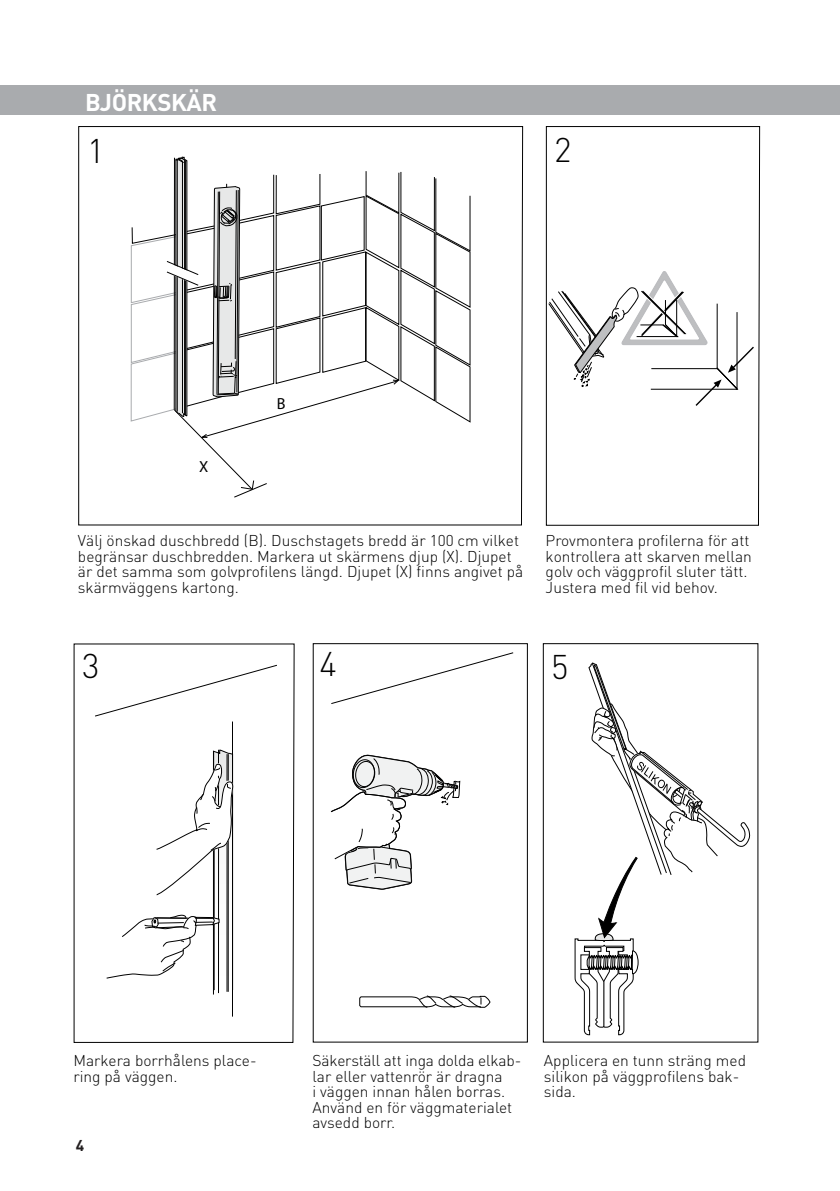
<style>
.page{position:relative;width:840px;height:1191px;background:#fff}
.page>*{position:absolute;margin:0;border:0;box-sizing:border-box;transform-origin:0 0}
.Paragraph_Style1{font:300 33.8px "DIN";color:#000}
.t1{font:700 24px "DIN";letter-spacing:-.02em;color:#fff}
.Paragraph_Style1-2{font:16px "Myriad Pro";color:#000}
.Paragraph_Style1-3{font:300 15.6px/15.6px "DIN";color:#000}
.t2{font:700 15.6px "DIN";color:#231f20}
</style>
<div class="page">
<div style="left:0;top:85px;width:839px;height:30px;background:#a9abae"></div>
<svg style="left:78px;top:126px;width:445px;height:400px"></svg>
<svg style="left:359px;top:995px;width:131px;height:12px"></svg>
<svg style="left:330px;top:754px;width:130px;height:136px"></svg>
<svg style="left:331px;top:652px;width:182px;height:52px"></svg>
<div style="left:542px;top:643px;width:215px;height:399px;border:1px solid #000"></div>
<svg style="left:73px;top:643px;width:222px;height:400px"></svg>
<hr style="left:232px;top:721px;width:1px;height:295px;background:#000">
<svg style="left:106px;top:749px;width:127px;height:246px"></svg>
<svg style="left:95px;top:665px;width:182px;height:51px"></svg>
<svg style="left:545px;top:126px;width:214px;height:400px"></svg>
<svg style="left:548px;top:271px;width:207px;height:136px"></svg>
<svg style="left:131px;top:126px;width:339px;height:372px"></svg>
<svg style="left:574px;top:662px;width:175px;height:373px"></svg>
<h2 class="t1" style="left:85px;top:86px;width:133px">BJÖRKSKÄR</h2>
<p class="Paragraph_Style1" style="left:87px;top:128px;width:19px">1</p>
<p class="Paragraph_Style1" style="left:554px;top:127px;width:19px">2</p>
<p class="Paragraph_Style1-2" style="left:199px;top:457px;width:11px">X</p>
<p class="Paragraph_Style1-2" style="left:277px;top:394px;width:10px">B</p>
<p class="Paragraph_Style1-3" style="left:78px;top:532px;width:446px">Välj önskad duschbredd (B). Duschstagets bredd är 100 cm vilket begränsar duschbredden. Markera ut skärmens djup (X). Djupet är det samma som golvprofilens längd. Djupet (X) finns angivet på skärmväggens kartong.</p>
<p class="Paragraph_Style1-3" style="left:545px;top:532px;width:207px">Provmontera profilerna för att kontrollera att skarven mellan golv och väggprofil sluter tätt.<br>Justera med fil vid behov.</p>
<p class="Paragraph_Style1" style="left:82px;top:643px;width:19px">3</p>
<p class="Paragraph_Style1" style="left:319px;top:641px;width:19px">4</p>
<p class="Paragraph_Style1" style="left:551px;top:644px;width:19px">5</p>
<p class="Paragraph_Style1-3" style="left:73px;top:1052px;width:185px">Markera borrhålens place&shy;ring på väggen.</p>
<p class="t2" style="left:76px;top:1134px;width:10px">4</p>
<p class="Paragraph_Style1-3" style="left:312px;top:1052px;width:210px">Säkerställ att inga dolda elkab&shy;lar eller vattenrör är dragna<br>i väggen innan hålen borras.<br>Använd en för väggmaterialet avsedd borr.</p>
<p class="Paragraph_Style1-3" style="left:543px;top:1052px;width:203px">Applicera en tunn sträng med silikon på väggprofilens bak&shy;sida.</p>
</div>
